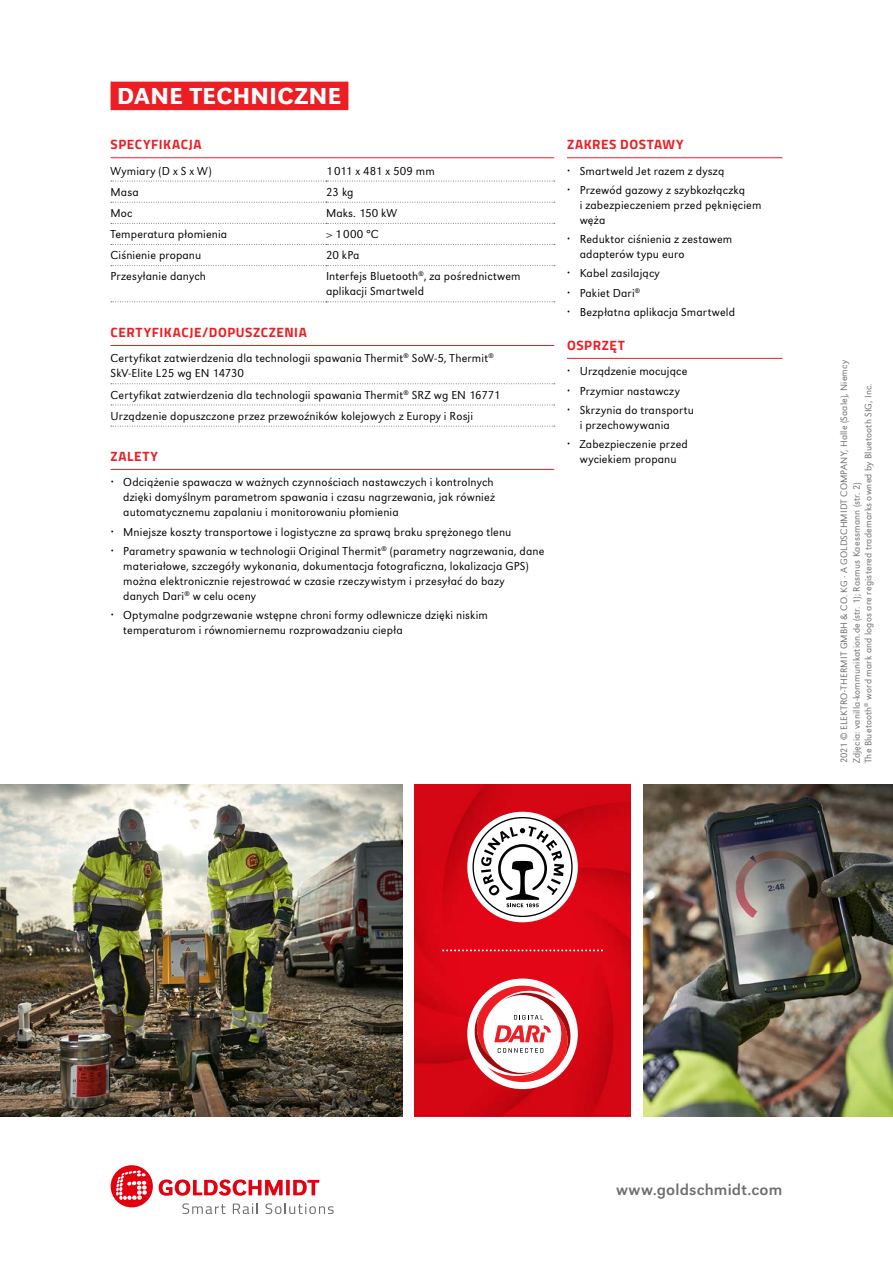
<style>
.page{position:relative;width:893px;height:1263px;background:#fff}
.page>*{position:absolute;margin:0;border:0;box-sizing:border-box;transform-origin:0 0}
.t1{font:500 24px "URW Grotesk";letter-spacing:.02em;color:#fff}
.t2{font:16.5px "URW Grotesk";letter-spacing:.01em;color:#6d6e71}
.t3{font:700 13.5px "Titillium Web";letter-spacing:.04em;color:#ed1d24}
.t4{font:300 12px/15px "URW Grotesk";letter-spacing:.01em;color:#000}
.t5{font:300 9.75px/12.1px "URW Grotesk";letter-spacing:.02em;color:#6d6e71}
</style>
<div class="page">
<img style="left:643px;top:784px;width:250px;height:332px">
<img style="left:0;top:784px;width:402px;height:332px">
<img style="left:415px;top:784px;width:215px;height:332px">
<div style="left:467px;top:978px;width:111px;height:111px;background:#fff;border-radius:50%"></div>
<svg style="left:473px;top:981px;width:98px;height:106px"></svg>
<div style="left:467px;top:812px;width:111px;height:110px;background:#fff;border-radius:50%"></div>
<svg style="left:472px;top:817px;width:101px;height:100px"></svg>
<svg style="left:442px;top:949px;width:161px;height:2px"></svg>
<div style="left:111px;top:82px;width:237px;height:28px;background:#ed1d24"></div>
<hr style="left:111px;top:157px;width:215px;height:1px;background:#ed1d24">
<hr style="left:326px;top:157px;width:228px;height:1px;background:#ed1d24">
<svg style="left:111px;top:181px;width:444px;height:1px"></svg>
<svg style="left:111px;top:202px;width:444px;height:1px"></svg>
<svg style="left:111px;top:223px;width:444px;height:1px"></svg>
<svg style="left:111px;top:244px;width:444px;height:1px"></svg>
<svg style="left:111px;top:265px;width:444px;height:1px"></svg>
<svg style="left:111px;top:301px;width:444px;height:1px"></svg>
<hr style="left:111px;top:345px;width:443px;height:1px;background:#ed1d24">
<svg style="left:111px;top:383px;width:444px;height:1px"></svg>
<svg style="left:111px;top:405px;width:444px;height:1px"></svg>
<svg style="left:111px;top:426px;width:444px;height:1px"></svg>
<hr style="left:567px;top:157px;width:215px;height:1px;background:#ed1d24">
<hr style="left:567px;top:358px;width:215px;height:1px;background:#ed1d24">
<hr style="left:111px;top:469px;width:443px;height:1px;background:#ed1d24">
<svg style="left:159px;top:1179px;width:160px;height:17px"></svg>
<svg style="left:111px;top:1165px;width:42px;height:42px"></svg>
<svg style="left:182px;top:1203px;width:44px;height:11px"></svg>
<svg style="left:233px;top:1203px;width:25px;height:11px"></svg>
<svg style="left:266px;top:1203px;width:68px;height:11px"></svg>
<h1 class="t1" style="left:117px;top:82px;width:226px">DANE TECHNICZNE</h1>
<p class="t3" style="left:111px;top:134px;width:92px">SPECYFIKACJA</p>
<p class="t4" style="left:111px;top:163px;width:103px">Wymiary (D x S x W)</p>
<p class="t4" style="left:326px;top:163px;width:110px">1 011 x 481 x 509 mm</p>
<p class="t4" style="left:111px;top:184px;width:30px">Masa</p>
<p class="t4" style="left:326px;top:184px;width:29px">23 kg</p>
<p class="t4" style="left:111px;top:206px;width:23px">Moc</p>
<p class="t4" style="left:326px;top:206px;width:73px">Maks. 150 kW</p>
<p class="t4" style="left:111px;top:227px;width:118px">Temperatura płomienia</p>
<p class="t4" style="left:326px;top:227px;width:54px">&gt; 1 000 °C</p>
<p class="t4" style="left:111px;top:248px;width:92px">Ciśnienie propanu</p>
<p class="t4" style="left:326px;top:248px;width:35px">20 kPa</p>
<p class="t4" style="left:111px;top:269px;width:97px">Przesyłanie danych</p>
<p class="t4" style="left:326px;top:269px;width:196px">Interfejs Bluetooth<sup>®</sup>, za pośrednictwem aplikacji Smartweld</p>
<p class="t3" style="left:111px;top:322px;width:198px">CERTYFIKACJE/DOPUSZCZENIA</p>
<p class="t4" style="left:111px;top:351px;width:385px">Certyfikat zatwierdzenia dla technologii spawania Thermit<sup>®</sup> SoW-5, Thermit<sup>®<br></sup>SkV-Elite L25 wg EN 14730</p>
<p class="t4" style="left:111px;top:384px;width:391px;line-height:21.1px">Certyfikat zatwierdzenia dla technologii spawania Thermit<sup>®</sup> SRZ wg EN 16771<br>Urządzenie dopuszczone przez przewoźników kolejowych z Europy i Rosji</p>
<p class="t3" style="left:567px;top:134px;width:118px">ZAKRES DOSTAWY</p>
<p class="t4" style="left:580px;top:161px;width:167px;line-height:19.2px">Smartweld Jet razem z dyszą<br>Przewód gazowy z szybkozłączką</p>
<p class="t4" style="left:580px;top:197px;width:183px">i zabezpieczeniem przed pęknięciem węża</p>
<p class="t4" style="left:580px;top:232px;width:154px">Reduktor ciśnienia z zestawem adapterów typu euro</p>
<p class="t4" style="left:580px;top:264px;width:157px;line-height:19.2px">Kabel zasilający<br>Pakiet Dari<sup>®<br></sup>Bezpłatna aplikacja Smartweld</p>
<p class="t3" style="left:567px;top:335px;width:59px">OSPRZĘT</p>
<p class="t4" style="left:580px;top:362px;width:116px;line-height:19.2px">Urządzenie mocujące<br>Przymiar nastawczy<br>Skrzynia do transportu</p>
<p class="t4" style="left:580px;top:415px;width:110px;line-height:19.2px">i przechowywania<br>Zabezpieczenie przed</p>
<p class="t3" style="left:111px;top:446px;width:49px">ZALETY</p>
<p class="t4" style="left:580px;top:452px;width:98px">wyciekiem propanu</p>
<p class="t4" style="left:123px;top:475px;width:373px;text-align:justify">Odciążenie spawacza w ważnych czynnościach nastawczych i kontrolnych dzięki domyślnym parametrom spawania i czasu nagrzewania, jak również automatycznemu zapalaniu i monitorowaniu płomienia</p>
<p class="t4" style="left:123px;top:522px;width:423px;line-height:19.2px">Mniejsze koszty transportowe i logistyczne za sprawą braku sprężonego tlenu<br>Parametry spawania w technologii Original Thermit<sup>®</sup> (parametry nagrzewania, dane</p>
<p class="t4" style="left:123px;top:558px;width:407px">materiałowe, szczegóły wykonania, dokumentacja fotograficzna, lokalizacja GPS) można elektronicznie rejestrować w czasie rzeczywistym i przesyłać do bazy danych Dari<sup>®</sup> w celu oceny</p>
<p class="t4" style="left:123px;top:608px;width:366px">Optymalne podgrzewanie wstępne chroni formy odlewnicze dzięki niskim temperaturom i równomiernemu rozprowadzaniu ciepła</p>
<p class="t5" style="left:838px;top:763px;width:405px;rotate:-90deg">2021 © ELEKTRO-THERMIT GMBH &amp; CO. KG · A GOLDSCHMIDT COMPANY, Halle (Saale), Niemcy<br>Zdjęcia: vanilla-kommunikation.de (str. 1); Rasmus Kaessmann (str. 2)<br>The Bluetooth<sup>®</sup> word mark and logos are registered trademarks owned by Bluetooth SIG, Inc.</p>
<h2 class="t2" style="left:616px;top:1180px;width:168px">www.goldschmidt.com</h2>
</div>
